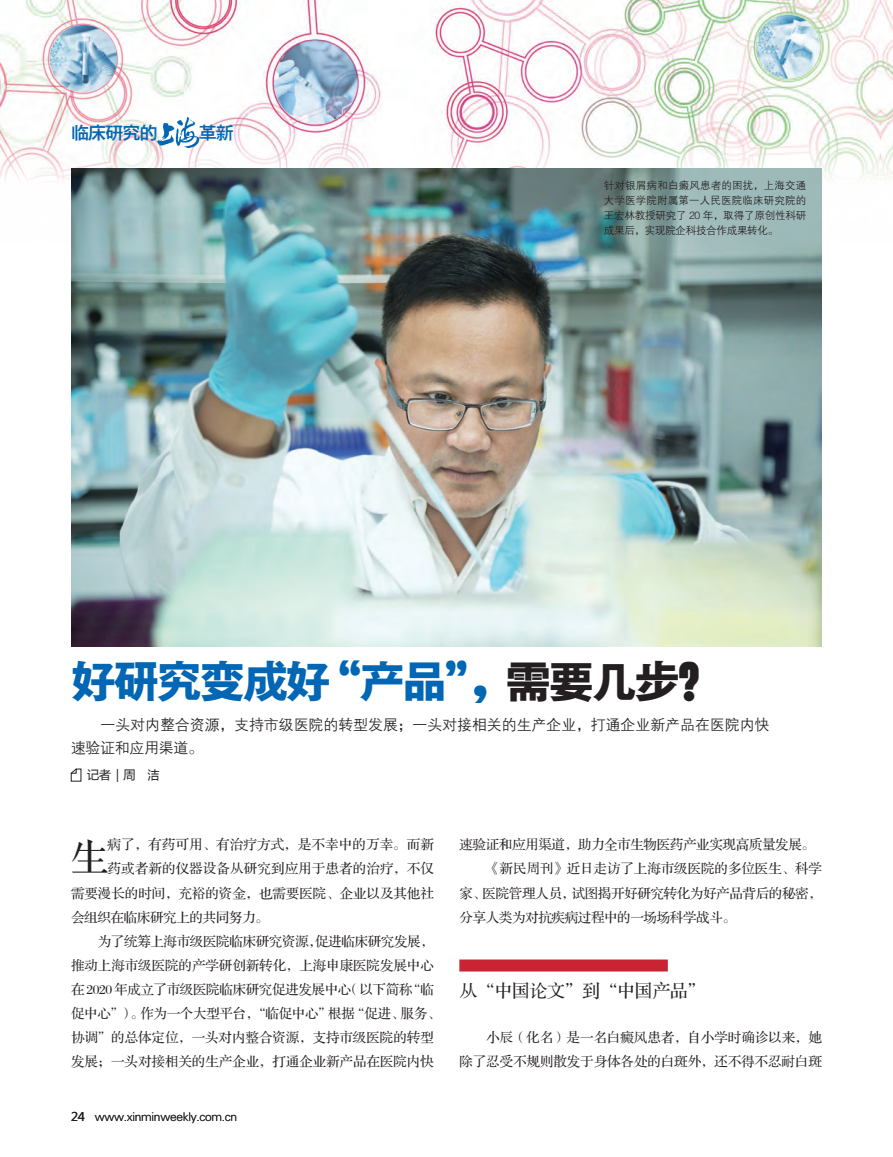
<style>
.page{position:relative;width:893px;height:1157px;background:#fff}
.page>*{position:absolute;margin:0;border:0;box-sizing:border-box;transform-origin:0 0}
.t1{font:45px "FZYDCHK GBK1 0";letter-spacing:-.045em;color:#0166b3}
.t2{font:37.5px "FZS3 JW GB1 0";color:#231f20}
.t3{font:18px "FZS3 K GBK1 0";letter-spacing:-.025em;color:#231f20}
.t4{font:18px "FZYDZHJW GB1 0";letter-spacing:-.045em;color:#0166b3}
.t5{font:15px/22.5px "FZZDXJW GB1 0";letter-spacing:-.01em;color:#231f20}
.t6{font:13.5px/24px "FZS3 JW GB1 0";letter-spacing:-.005em;color:#231f20;text-align:right}
.t7{font:13.5px "FZS3 JW GB1 0";letter-spacing:-.025em;color:#231f20}
.t8{font:13.5px "FZS3 JW GB1 0";letter-spacing:.015em;color:#231f20}
.t9{font:12px "FZXH1 JW GB1 0";letter-spacing:-.025em;color:#231f20}
.t10{font:12px "Microsoft Ya Hei";color:#231f20}
.t11{font:10.5px/15px "FZZDXJW GB1 0";letter-spacing:-.015em;color:#231f20;text-align:justify}
.s1{color:#231f20}
.s2{font-family:"Microsoft Ya Hei"}
</style>
<div class="page">
<img style="left:0;top:0;width:893px;height:181px">
<img style="left:756px;top:15px;width:64px;height:63px;border-radius:32px">
<img style="left:274px;top:40px;width:84px;height:84px">
<div style="left:61px;top:114px;width:183px;height:38px;background:#fff;opacity:.75"></div>
<div style="left:147px;top:108px;width:62px;height:51px;background:#fff;opacity:.75"></div>
<img style="left:151px;top:115px;width:59px;height:34px">
<img style="left:50px;top:25px;width:67px;height:67px;border-radius:34px">
<img style="left:71px;top:168px;width:751px;height:478px">
<svg style="left:71px;top:768px;width:10px;height:13px"></svg>
<div style="left:459px;top:959px;width:209px;height:12px;background:#c82434"></div>
<h3 class="t4" style="left:71px;top:123px;width:88px">临床研究的</h3>
<h3 class="t4" style="left:199px;top:123px;width:37px">革新</h3>
<p class="t11" style="left:604px;top:178px;width:204px">针对银屑病和白癜风患者的困扰，上海交通大学医学院附属第一人民医院临床研究院的王宏林教授研究了 20 年，取得了原创性科研成果后，实现院企科技合作成果转化。</p>
<p class="t1" style="left:71px;top:656px;width:653px">好研究变成好“产品”，<span class="s1">需要几步？</span></p>
<p class="t5" style="left:71px;top:714px;width:700px">　　一头对内整合资源，支持市级医院的转型发展；一头对接相关的生产企业，打通企业新产品在医院内快速验证和应用渠道。</p>
<p class="t10" style="left:87px;top:766px;width:73px">记者｜周　洁</p>
<p class="t2" style="left:71px;top:837px;width:39px">生</p>
<p class="t8" style="left:108px;top:837px;width:328px">病了，有药可用、有治疗方式，是不幸中的万幸。而新</p>
<p class="t6" style="left:108px;top:857px;width:328px">药或者新的仪器设备从研究到应用于患者的治疗，不仅</p>
<p class="t6" style="left:71px;top:881px;width:364px">需要漫长的时间，充裕的资金，也需要医院、企业以及其他社</p>
<p class="t7" style="left:71px;top:909px;width:199px">会组织在临床研究上的共同努力。</p>
<p class="t7" style="left:98px;top:933px;width:338px">为了统筹上海市级医院临床研究资源，促进临床研究发展，</p>
<p class="t6" style="left:71px;top:953px;width:364px">推动上海市级医院的产学研创新转化，上海申康医院发展中心</p>
<p class="t7" style="left:71px;top:982px;width:364px">在 2020 年成立了市级医院临床研究促进发展中心（以下简称“临</p>
<p class="t7" style="left:71px;top:1006px;width:371px">促中心”）。作为一个大型平台，“临促中心”根据“促进、服务、</p>
<p class="t6" style="left:71px;top:1025px;width:364px">协调”的总体定位，一头对内整合资源，支持市级医院的转型</p>
<p class="t6" style="left:71px;top:1049px;width:364px">发展；一头对接相关的生产企业，打通企业新产品在医院内快</p>
<p class="t9" style="left:71px;top:1109px;width:168px"><span class="s2">24</span> www.xinminweekly.com.cn</p>
<p class="t7" style="left:459px;top:837px;width:357px">速验证和应用渠道，助力全市生物医药产业实现高质量发展。</p>
<p class="t6" style="left:486px;top:857px;width:337px">《新民周刊》近日走访了上海市级医院的多位医生、科学</p>
<p class="t7" style="left:459px;top:885px;width:364px">家、医院管理人员，试图揭开好研究转化为好产品背后的秘密，</p>
<p class="t7" style="left:459px;top:909px;width:278px">分享人类为对抗疾病过程中的一场场科学战斗。</p>
<p class="t3" style="left:459px;top:981px;width:248px">从“中国论文”到“中国产品”</p>
<p class="t6" style="left:459px;top:1025px;width:364px">小辰（化名）是一名白癜风患者，自小学时确诊以来，她<br>除了忍受不规则散发于身体各处的白斑外，还不得不忍耐白斑</p>
</div>
